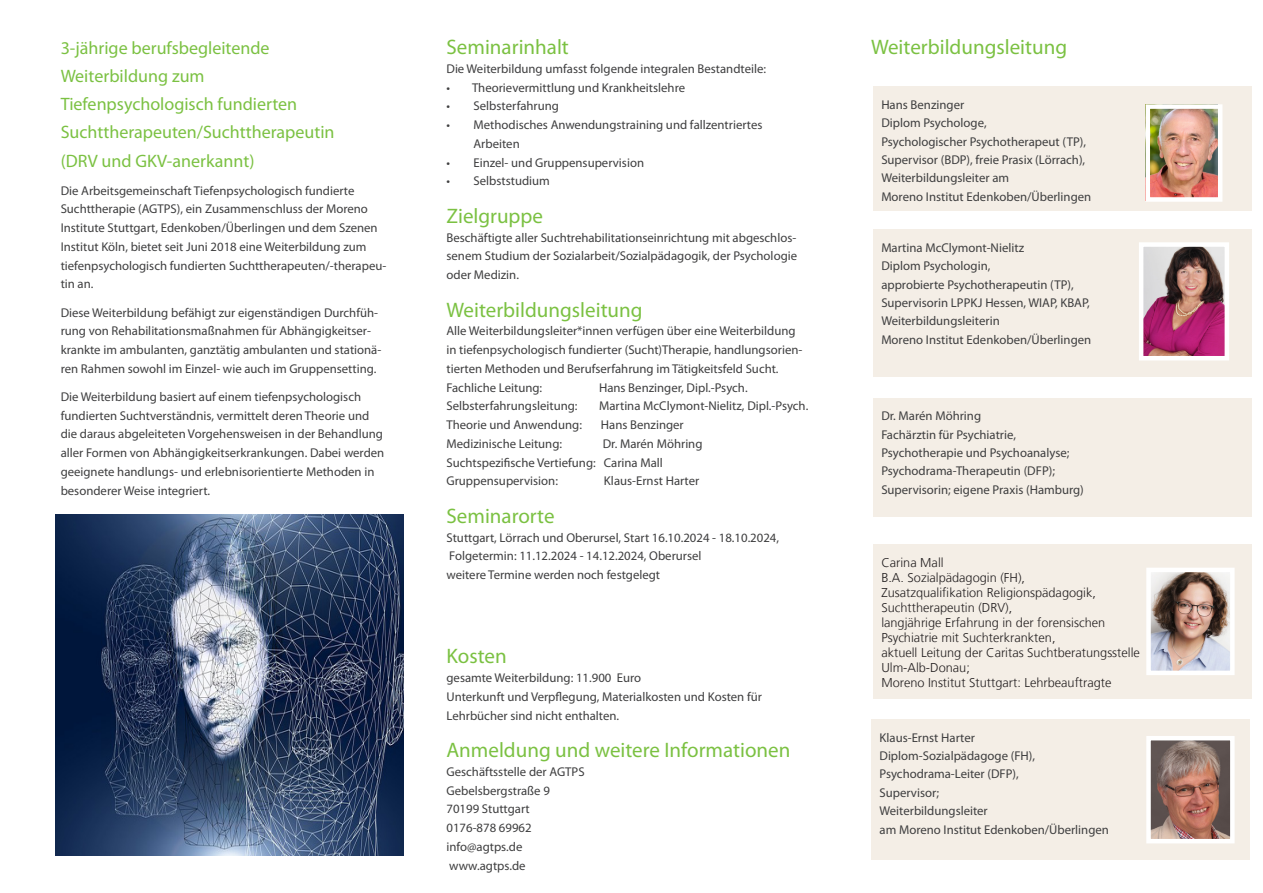
<style>
.page{position:relative;width:1263px;height:893px;background:#fff}
.page>*{position:absolute;margin:0;border:0;box-sizing:border-box;transform-origin:0 0}
.Lauftext{font:21px "Myriad Pro";color:#7bc142}
.Lauftext-2{font:18px "Myriad Pro";color:#7bc142}
.Lauftext-3{font:12.75px/18.8px "Myriad Pro";color:#3e3e3f}
.t1{font:300 12.75px "Frutiger LT";color:#231f20}
</style>
<div class="page">
<div style="left:873px;top:87px;width:378px;height:124px;background:#f4eee6"></div>
<img style="left:55px;top:514px;width:349px;height:342px">
<div style="left:873px;top:230px;width:378px;height:147px;background:#f4eee6"></div>
<img style="left:1139px;top:242px;width:90px;height:119px">
<img style="left:1145px;top:104px;width:78px;height:98px">
<div style="left:873px;top:398px;width:378px;height:118px;background:#f4eee6"></div>
<div style="left:873px;top:544px;width:378px;height:154px;background:#f4eee6"></div>
<img style="left:1146px;top:568px;width:89px;height:107px">
<div style="left:871px;top:719px;width:378px;height:141px;background:#f4eee6"></div>
<svg style="left:1146px;top:736px;width:89px;height:108px;background:#a5877e"></svg>
<p class="Lauftext-2" style="left:61px;top:37px;width:210px">3-jährige berufsbegleitende</p>
<p class="Lauftext-2" style="left:61px;top:65px;width:145px">Weiterbildung zum</p>
<p class="Lauftext-2" style="left:61px;top:93px;width:238px">Tiefenpsychologisch fundierten</p>
<p class="Lauftext-2" style="left:61px;top:121px;width:275px">Suchttherapeuten/Suchttherapeutin</p>
<p class="Lauftext-2" style="left:61px;top:149px;width:195px">(DRV und GKV-anerkannt)</p>
<p class="Lauftext-3" style="left:61px;top:181px;width:327px">Die Arbeitsgemeinschaft Tiefenpsychologisch fundierte Suchttherapie (AGTPS), ein Zusammenschluss der Moreno Institute Stuttgart, Edenkoben/Überlingen und dem Szenen Institut Köln, bietet seit Juni 2018 eine Weiterbildung zum tiefenpsychologisch fundierten Suchttherapeuten/-therapeu&shy;tin an.</p>
<p class="Lauftext-3" style="left:61px;top:303px;width:322px">Diese Weiterbildung befähigt zur eigenständigen Durchfüh&shy;rung von Rehabilitationsmaßnahmen für Abhängigkeitser&shy;krankte im ambulanten, ganztätig ambulanten und stationä&shy;ren Rahmen sowohl im Einzel- wie auch im Gruppensetting.</p>
<p class="Lauftext-3" style="left:61px;top:387px;width:325px">Die Weiterbildung basiert auf einem tiefenpsychologisch fundierten Suchtverständnis, vermittelt deren Theorie und die daraus abgeleiteten Vorgehensweisen in der Behandlung aller Formen von Abhängigkeitserkrankungen. Dabei werden geeignete handlungs- und erlebnisorientierte Methoden in besonderer Weise integriert.</p>
<p class="Lauftext" style="left:446px;top:34px;width:124px">Seminarinhalt</p>
<p class="Lauftext" style="left:871px;top:34px;width:198px">Weiterbildungsleitung</p>
<p class="Lauftext-3" style="left:446px;top:59px;width:321px">Die Weiterbildung umfasst folgende integralen Bestandteile:</p>
<p class="Lauftext-3" style="left:446px;top:78px;width:240px">• Theorievermittlung und Krankheitslehre</p>
<p class="Lauftext-3" style="left:446px;top:96px;width:114px">• Selbsterfahrung</p>
<p class="Lauftext-3" style="left:446px;top:115px;width:317px">• Methodisches Anwendungstraining und fallzentriertes</p>
<p class="Lauftext-3" style="left:473px;top:134px;width:48px">Arbeiten</p>
<p class="Lauftext-3" style="left:446px;top:153px;width:199px">• Einzel- und Gruppensupervision</p>
<p class="Lauftext-3" style="left:446px;top:171px;width:105px">• Selbststudium</p>
<p class="Lauftext" style="left:446px;top:203px;width:98px">Zielgruppe</p>
<p class="Lauftext-3" style="left:446px;top:228px;width:352px;text-align:justify">Beschäftigte aller Suchtrehabilitationseinrichtung mit abgeschlos&shy;senem Studium der Sozialarbeit/Sozialpädagogik, der Psychologie oder Medizin.</p>
<p class="Lauftext" style="left:446px;top:297px;width:198px">Weiterbildungsleitung</p>
<p class="Lauftext-3" style="left:446px;top:321px;width:357px">Alle Weiterbildungsleiter*innen verfügen über eine Weiterbildung in tiefenpsychologisch fundierter (Sucht)Therapie, handlungsorien&shy;tierten Methoden und Berufserfahrung im Tätigkeitsfeld Sucht.<br>Fachliche Leitung:</p>
<p class="Lauftext-3" style="left:599px;top:378px;width:150px">Hans Benzinger, Dipl.-Psych.</p>
<p class="Lauftext-3" style="left:446px;top:396px;width:133px">Selbsterfahrungsleitung:</p>
<p class="Lauftext-3" style="left:599px;top:396px;width:211px">Martina McClymont-Nielitz, Dipl.-Psych.</p>
<p class="Lauftext-3" style="left:446px;top:415px;width:137px">Theorie und Anwendung:</p>
<p class="Lauftext-3" style="left:601px;top:415px;width:84px">Hans Benzinger</p>
<p class="Lauftext-3" style="left:446px;top:434px;width:117px">Medizinische Leitung:</p>
<p class="Lauftext-3" style="left:603px;top:434px;width:101px">Dr. Marén Möhring</p>
<p class="Lauftext-3" style="left:446px;top:453px;width:218px">Suchtspezifische Vertiefung: Carina Mall</p>
<p class="Lauftext-3" style="left:446px;top:471px;width:113px">Gruppensupervision:</p>
<p class="Lauftext-3" style="left:604px;top:471px;width:97px">Klaus-Ernst Harter</p>
<p class="Lauftext" style="left:446px;top:503px;width:110px">Seminarorte</p>
<p class="Lauftext-3" style="left:446px;top:528px;width:334px">Stuttgart, Lörrach und Oberursel, Start 16.10.2024 - 18.10.2024,</p>
<p class="Lauftext-3" style="left:449px;top:546px;width:254px">Folgetermin: 11.12.2024 - 14.12.2024, Oberursel</p>
<p class="Lauftext-3" style="left:446px;top:565px;width:215px">weitere Termine werden noch festgelegt</p>
<p class="Lauftext" style="left:446px;top:643px;width:62px">Kosten</p>
<p class="Lauftext-3" style="left:446px;top:668px;width:196px">gesamte Weiterbildung: 11.900 Euro</p>
<p class="Lauftext-3" style="left:446px;top:687px;width:317px">Unterkunft und Verpflegung, Materialkosten und Kosten für</p>
<p class="Lauftext-3" style="left:446px;top:706px;width:174px">Lehrbücher sind nicht enthalten.</p>
<p class="Lauftext" style="left:446px;top:737px;width:345px">Anmeldung und weitere Informationen</p>
<p class="Lauftext-3" style="left:446px;top:762px;width:140px">Geschäftsstelle der AGTPS</p>
<p class="Lauftext-3" style="left:446px;top:781px;width:105px">Gebelsbergstraße 9</p>
<p class="Lauftext-3" style="left:446px;top:800px;width:85px">70199 Stuttgart</p>
<p class="Lauftext-3" style="left:446px;top:818px;width:87px">0176-878 69962</p>
<p class="Lauftext-3" style="left:446px;top:837px;width:77px">info@agtps.de</p>
<p class="Lauftext-3" style="left:449px;top:856px;width:78px">www.agtps.de</p>
<p class="Lauftext-3" style="left:881px;top:95px;width:84px">Hans Benzinger</p>
<p class="Lauftext-3" style="left:881px;top:113px;width:107px">Diplom Psychologe,</p>
<p class="Lauftext-3" style="left:881px;top:132px;width:206px">Psychologischer Psychotherapeut (TP),</p>
<p class="Lauftext-3" style="left:881px;top:150px;width:205px">Supervisor (BDP), freie Prasix (Lörrach),</p>
<p class="Lauftext-3" style="left:881px;top:169px;width:129px">Weiterbildungsleiter am</p>
<p class="Lauftext-3" style="left:881px;top:187px;width:211px">Moreno Institut Edenkoben/Überlingen</p>
<p class="Lauftext-3" style="left:881px;top:238px;width:144px">Martina McClymont-Nielitz</p>
<p class="Lauftext-3" style="left:881px;top:256px;width:111px">Diplom Psychologin,</p>
<p class="Lauftext-3" style="left:881px;top:275px;width:194px">approbierte Psychotherapeutin (TP),</p>
<p class="Lauftext-3" style="left:881px;top:293px;width:210px">Supervisorin LPPKJ Hessen, WIAP, KBAP,</p>
<p class="Lauftext-3" style="left:881px;top:311px;width:120px">Weiterbildungsleiterin</p>
<p class="Lauftext-3" style="left:881px;top:330px;width:211px">Moreno Institut Edenkoben/Überlingen</p>
<p class="Lauftext-3" style="left:881px;top:406px;width:101px">Dr. Marén Möhring</p>
<p class="Lauftext-3" style="left:881px;top:425px;width:136px">Fachärztin für Psychiatrie,</p>
<p class="Lauftext-3" style="left:881px;top:443px;width:190px">Psychotherapie und Psychoanalyse;</p>
<p class="Lauftext-3" style="left:881px;top:461px;width:175px">Psychodrama-Therapeutin (DFP);</p>
<p class="Lauftext-3" style="left:881px;top:480px;width:204px">Supervisorin; eigene Praxis (Hamburg)</p>
<p class="t1" style="left:881px;top:555px;width:64px">Carina Mall</p>
<p class="t1" style="left:881px;top:570px;width:145px">B.A. Sozialpädagogin (FH),</p>
<p class="t1" style="left:881px;top:585px;width:216px">Zusatzqualifikation Religionspädagogik,</p>
<p class="t1" style="left:881px;top:600px;width:133px">Suchttherapeutin (DRV),</p>
<p class="t1" style="left:881px;top:615px;width:225px">langjährige Erfahrung in der forensischen</p>
<p class="t1" style="left:881px;top:630px;width:176px">Psychiatrie mit Suchterkrankten,</p>
<p class="t1" style="left:881px;top:645px;width:260px">aktuell Leitung der Caritas Suchtberatungsstelle</p>
<p class="t1" style="left:881px;top:660px;width:90px">Ulm-Alb-Donau;</p>
<p class="t1" style="left:881px;top:675px;width:232px">Moreno Institut Stuttgart: Lehrbeauftragte</p>
<p class="Lauftext-3" style="left:879px;top:728px;width:97px">Klaus-Ernst Harter</p>
<p class="Lauftext-3" style="left:879px;top:746px;width:157px">Diplom-Sozialpädagoge (FH),</p>
<p class="Lauftext-3" style="left:879px;top:765px;width:141px">Psychodrama-Leiter (DFP),</p>
<p class="Lauftext-3" style="left:879px;top:783px;width:61px">Supervisor;</p>
<p class="Lauftext-3" style="left:879px;top:801px;width:110px">Weiterbildungsleiter</p>
<p class="Lauftext-3" style="left:879px;top:820px;width:231px">am Moreno Institut Edenkoben/Überlingen</p>
</div>
